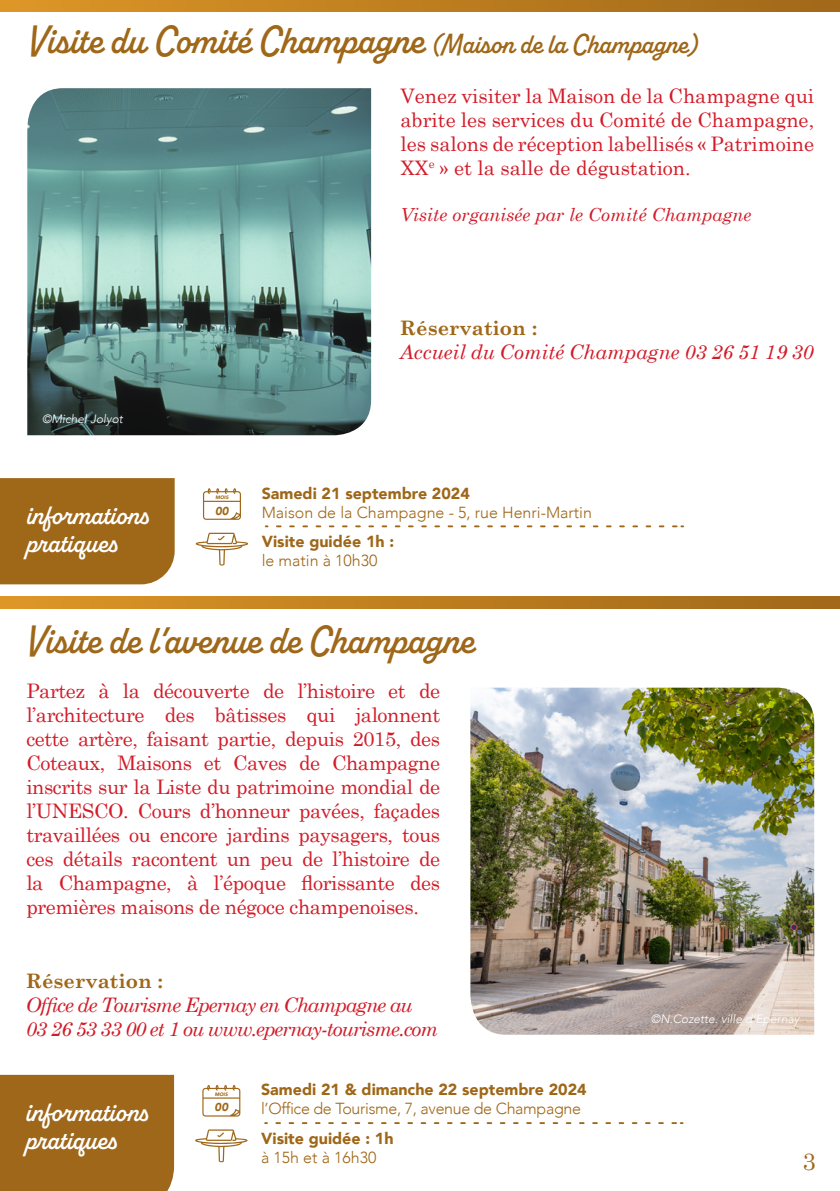
<style>
.page{position:relative;width:840px;height:1191px;background:#fff}
.page>*{position:absolute;margin:0;border:0;box-sizing:border-box;transform-origin:0 0}
.t1{font:600 40px "Alkaline";color:#9f6718}
.t2{font:600 40px "Alkaline";color:#9f6719}
.t3{font:600 28px/28px "Alkaline";color:#fff}
.t4{font:24px "Century Schoolbook";color:#9f671a}
.t5{font:20px/24px "Century Schoolbook";letter-spacing:-.01em;color:#d21c29;text-align:justify}
.t6{font:italic 20px/24px "Century Schoolbook";letter-spacing:-.05em;color:#d21c29}
.t7{font:italic 20px "Century Schoolbook";color:#d21c29}
.t8{font:700 20px "Century Schoolbook";color:#9f6718}
.t9{font:italic 18px "Century Schoolbook";color:#d21c29}
.t10{font:900 16px "Avenir";color:#9f6718}
.t11{font:300 16px "Avenir";color:#9f6718}
.t12{font:300 16px "Avenir";letter-spacing:-.02em;color:#9f6718}
.t13{font:italic 300 12px "Avenir";color:#fff}
.t14{font:italic 900 11.6px "Avenir";color:#9f6717}
.t15{font:italic 900 5px "Avenir";color:#9f6717}
.s1{font-size:28px}
</style>
<div class="page">
<svg style="left:203px;top:488px;width:38px;height:32px"></svg>
<svg style="left:196px;top:533px;width:52px;height:32px"></svg>
<svg style="left:277px;top:525px;width:405px;height:2px"></svg>
<svg style="left:276px;top:1122px;width:406px;height:2px"></svg>
<div style="left:0;top:478px;width:174px;height:106px;background:#9f6718"></div>
<div style="left:0;top:1074px;width:174px;height:117px;background:#9f6719"></div>
<svg style="left:0;top:597px;width:839px;height:11px"></svg>
<img style="left:27px;top:88px;width:344px;height:347px">
<img style="left:470px;top:687px;width:343px;height:347px">
<svg style="left:202px;top:1085px;width:38px;height:31px"></svg>
<svg style="left:195px;top:1129px;width:53px;height:33px"></svg>
<svg style="left:0;top:0;width:839px;height:11px"></svg>
<h1 class="t1" style="left:27px;top:15px;width:671px">Visite du Comité Champagne <span class="s1">(Maison de la Champagne)</span></h1>
<p class="t5" style="left:400px;top:82px;width:415px">Venez visiter la Maison de la Champagne qui abrite les services du Comité de Champagne, les salons de réception labellisés « Patrimoine XX<sup>e</sup> » et la salle de dégustation.</p>
<p class="t9" style="left:400px;top:201px;width:352px">Visite organisée par le Comité Champagne</p>
<p class="t13" style="left:42px;top:412px;width:82px">©Michel Jolyot</p>
<h2 class="t3" style="left:26px;top:502px;width:123px">informations pratiques</h2>
<p class="t8" style="left:399px;top:312px;width:139px">Réservation :</p>
<p class="t7" style="left:399px;top:336px;width:415px">Accueil du Comité Champagne 03 26 51 19 30</p>
<p class="t15" style="left:215px;top:493px;width:15px">MOIS</p>
<p class="t14" style="left:215px;top:501px;width:15px">00</p>
<p class="t10" style="left:261px;top:479px;width:209px">Samedi 21 septembre 2024</p>
<p class="t11" style="left:261px;top:503px;width:331px">Maison de la Champagne - 5, rue Henri-Martin</p>
<p class="t10" style="left:261px;top:528px;width:134px">Visite guidée 1h :</p>
<p class="t11" style="left:261px;top:551px;width:117px">le matin à 10h30</p>
<h1 class="t2" style="left:26px;top:615px;width:449px">Visite de l’avenue de Champagne</h1>
<p class="t5" style="left:26px;top:677px;width:415px">Partez à la découverte de l’histoire et de l’architecture des bâtisses qui jalonnent cette artère, faisant partie, depuis 2015, des Coteaux, Maisons et Caves de Champagne inscrits sur la Liste du patrimoine mondial de l’UNESCO. Cours d’honneur pavées, façades travaillées ou encore jardins paysagers, tous ces détails racontent un peu de l’histoire de la Champagne, à l’époque florissante des premières maisons de négoce champenoises.</p>
<p class="t8" style="left:26px;top:965px;width:139px">Réservation :</p>
<p class="t6" style="left:26px;top:991px;width:414px">Office de Tourisme Epernay en Champagne au<br>03 26 53 33 00 et 1 ou www.epernay-tourisme.com</p>
<h2 class="t3" style="left:26px;top:1098px;width:123px">informations pratiques</h2>
<p class="t15" style="left:215px;top:1090px;width:15px">MOIS</p>
<p class="t14" style="left:214px;top:1097px;width:15px">00</p>
<p class="t10" style="left:261px;top:1076px;width:327px">Samedi 21 &amp; dimanche 22 septembre 2024</p>
<p class="t12" style="left:261px;top:1099px;width:321px">l’Office de Tourisme, 7, avenue de Champagne</p>
<p class="t10" style="left:261px;top:1124px;width:134px">Visite guidée : 1h</p>
<p class="t11" style="left:261px;top:1148px;width:117px">à 15h et à 16h30</p>
<p class="t13" style="left:650px;top:1011px;width:150px">©N.Cozette. ville d’Epernay</p>
<p class="t4" style="left:801px;top:1141px;width:15px">3</p>
</div>
